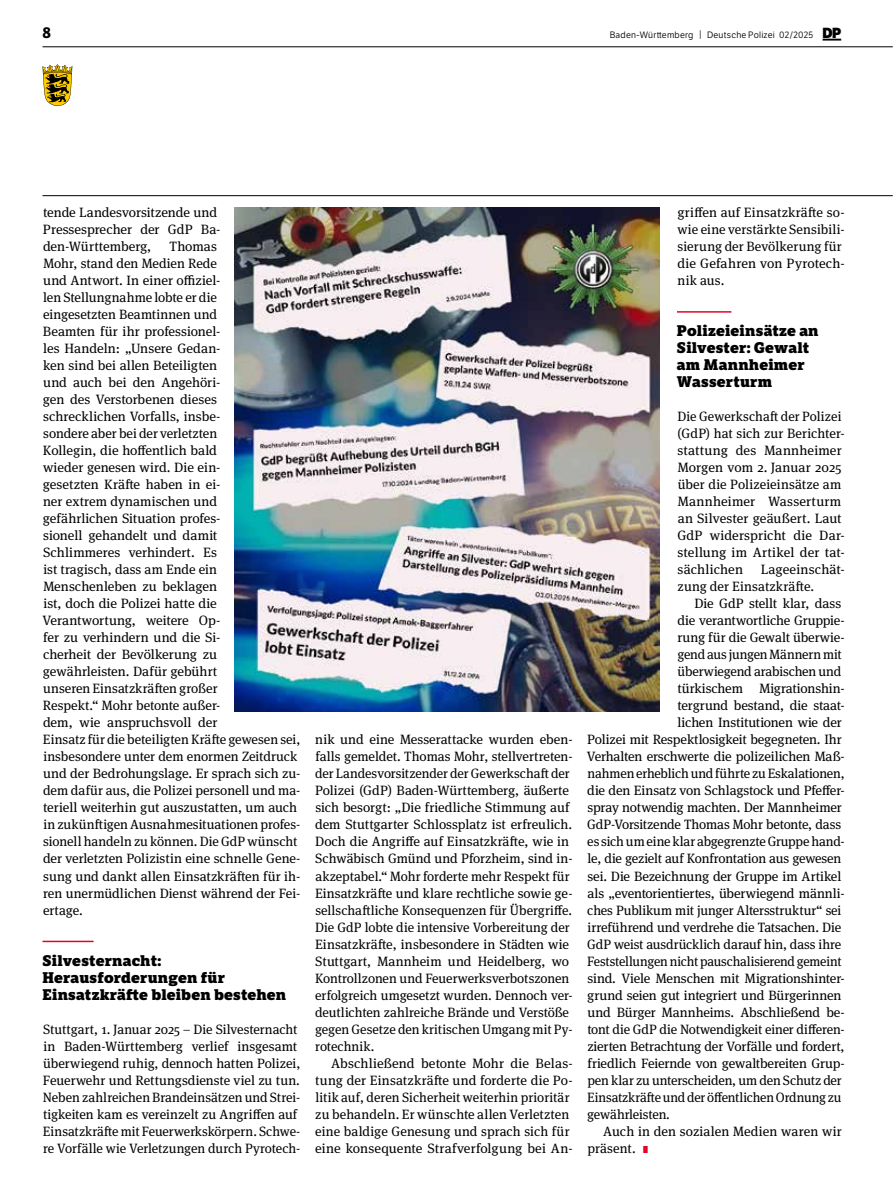
<style>
.page{position:relative;width:893px;height:1191px;background:#fff}
.page>*{position:absolute;margin:0;border:0;box-sizing:border-box;transform-origin:0 0}
.t1{font:800 15px/17px "LFT Etica Sheriff";letter-spacing:.01em;color:#000}
.t2{font:700 15px "LFT Etica";color:#000}
.t3{font:13.5px/17px "Meta Serif Pro";color:#000}
.t4{font:13.5px "Meta Serif Pro";letter-spacing:-.02em;color:#000}
.t5{font:9px "LFT Etica Bk";letter-spacing:.025em;color:#000}
.s1{font-size:9.3px}
.s2{font-family:"LFT Etica XB";font-size:14.25px}
.s3{font-family:"LFT Etica XB";font-size:9.75px;color:#e40428}
</style>
<div class="page">
<hr style="left:43px;top:195px;width:850px;height:1px;background:#000">
<hr style="left:43px;top:47px;width:850px;height:1px;background:#000">
<svg style="left:822px;top:39px;width:19px;height:2px"></svg>
<svg style="left:43px;top:64px;width:29px;height:42px"></svg>
<hr style="left:43px;top:940px;width:51px;height:2px;background:#e40428">
<hr style="left:677px;top:311px;width:54px;height:2px;background:#e40428">
<img style="left:235px;top:207px;width:425px;height:504px">
<p class="t2" style="left:43px;top:23px;width:10px">8</p>
<p class="t5" style="left:610px;top:29px;width:233px">Baden-Württemberg <span class="s1">|</span> Deutsche Polizei 02/2025 <span class="s2">DP</span></p>
<p class="t3" style="left:43px;top:203px;width:179px">tende Landesvorsitzende und<br>Pressesprecher der GdP Ba&shy;den-Württemberg,</p>
<p class="t3" style="left:42px;top:237px;width:260px;text-indent:127px">Thomas<br>Mohr, stand den Medien Rede<br>und Antwort. In einer offiziel-<br>len Stellungnahme lobte er die<br>eingesetzten Beamtinnen und<br>Beamten für ihr professionel-<br>les Handeln: „Unsere Gedan-<br>ken sind bei allen Beteiligten<br>und auch bei den Angehöri-<br>gen des Verstorbenen dieses schrecklichen Vorfalls, insbe-<br>sondere aber bei der verletzten<br>Kollegin, die hoffentlich bald<br>wieder genesen wird. Die ein-<br>gesetzten Kräfte haben in ei-<br>ner extrem dynamischen und<br>gefährlichen Situation profes-<br>sionell gehandelt und damit<br>Schlimmeres verhindert. Es<br>ist tragisch, dass am Ende ein<br>Menschenleben zu beklagen<br>ist, doch die Polizei hatte die<br>Verantwortung, weitere Op-<br>fer zu verhindern und die Si-<br>cherheit der Bevölkerung zu gewährleisten. Dafür gebührt<br>unseren Einsatzkräften großer<br>Respekt.“ Mohr betonte außer-<br>dem, wie anspruchsvoll der<br>Einsatz für die beteiligten Kräfte gewesen sei, insbesondere unter dem enormen Zeitdruck und der Bedrohungslage. Er sprach sich zu&shy;dem dafür aus, die Polizei personell und ma&shy;teriell weiterhin gut auszustatten, um auch in zukünftigen Ausnahmesituationen profes&shy;sionell handeln zu können. Die GdP wünscht der verletzten Polizistin eine schnelle Gene&shy;sung und dankt allen Einsatzkräften für ih&shy;ren unermüdlichen Dienst während der Fei&shy;ertage.</p>
<p class="t1" style="left:43px;top:951px;width:245px">Silvesternacht:<br>Herausforderungen für<br>Einsatzkräfte bleiben bestehen</p>
<p class="t3" style="left:43px;top:1019px;width:259px">Stuttgart, 1. Januar 2025 – Die Silvesternacht in Baden-Württemberg verlief insgesamt überwiegend ruhig, dennoch hatten Polizei, Feuerwehr und Rettungsdienste viel zu tun.<br>Neben zahlreichen Brandeinsätzen und Strei&shy;tigkeiten kam es vereinzelt zu Angriffen auf Einsatzkräfte mit Feuerwerkskörpern. Schwe&shy;re Vorfälle wie Verletzungen durch Pyrotech-</p>
<p class="t3" style="left:315px;top:730px;width:259px">nik und eine Messerattacke wurden eben&shy;falls gemeldet. Thomas Mohr, stellvertreten&shy;der Landesvorsitzender der Gewerkschaft der Polizei (GdP) Baden-Württemberg, äußerte sich besorgt: „Die friedliche Stimmung auf dem Stuttgarter Schlossplatz ist erfreulich.<br>Doch die Angriffe auf Einsatzkräfte, wie in Schwäbisch Gmünd und Pforzheim, sind in&shy;akzeptabel.“ Mohr forderte mehr Respekt für Einsatzkräfte und klare rechtliche sowie ge&shy;sellschaftliche Konsequenzen für Übergriffe.<br>Die GdP lobte die intensive Vorbereitung der Einsatzkräfte, insbesondere in Städten wie Stuttgart, Mannheim und Heidelberg, wo Kontrollzonen und Feuerwerksverbotszonen erfolgreich umgesetzt wurden. Dennoch ver&shy;deutlichten zahlreiche Brände und Verstöße gegen Gesetze den kritischen Umgang mit Py&shy;rotechnik.</p>
<p class="t3" style="left:315px;top:1053px;width:259px;text-indent:16px">Abschließend betonte Mohr die Belas&shy;tung der Einsatzkräfte und forderte die Po&shy;litik auf, deren Sicherheit weiterhin prioritär zu behandeln. Er wünschte allen Verletzten eine baldige Genesung und sprach sich für eine konsequente Strafverfolgung bei An-</p>
<p class="t3" style="left:677px;top:203px;width:169px">griffen auf Einsatzkräfte so&shy;wie eine verstärkte Sensibili&shy;sierung der Bevölkerung für die Gefahren von Pyrotech&shy;nik aus.</p>
<p class="t1" style="left:677px;top:322px;width:143px">Polizeieinsätze an<br>Silvester: Gewalt am Mannheimer<br>Wasserturm</p>
<p class="t3" style="left:677px;top:407px;width:169px">Die Gewerkschaft der Polizei (GdP) hat sich zur Berichter&shy;stattung des Mannheimer<br>Morgen vom 2. Januar 2025 über die Polizeieinsätze am<br>Mannheimer Wasserturm an Silvester geäußert. Laut<br>GdP widerspricht die Dar&shy;stellung im Artikel der tat&shy;sächlichen</p>
<p class="t3" style="left:678px;top:560px;width:169px;text-indent:83px">Lageeinschät&shy;zung der Einsatzkräfte.</p>
<p class="t3" style="left:694px;top:594px;width:148px">Die GdP stellt klar, dass</p>
<p class="t4" style="left:677px;top:611px;width:169px">die verantwortliche Gruppie-</p>
<p class="t3" style="left:678px;top:628px;width:169px">rung für die Gewalt überwie-</p>
<p class="t3" style="left:677px;top:645px;width:166px">gend aus jungen Männern mit</p>
<p class="t3" style="left:678px;top:662px;width:165px">überwiegend arabischen und</p>
<p class="t3" style="left:678px;top:679px;width:169px">türkischem Migrationshin-</p>
<p class="t3" style="left:678px;top:696px;width:169px">tergrund bestand, die staat-</p>
<p class="t3" style="left:678px;top:713px;width:166px">lichen Institutionen wie der</p>
<p class="t3" style="left:587px;top:730px;width:256px">Polizei mit Respektlosigkeit begegneten. Ihr</p>
<p class="t3" style="left:587px;top:747px;width:260px">Verhalten erschwerte die polizeilichen Maß-</p>
<p class="t3" style="left:587px;top:764px;width:259px">nahmen erheblich und führte zu Eskalationen,</p>
<p class="t3" style="left:587px;top:781px;width:259px">die den Einsatz von Schlagstock und Pfeffer-</p>
<p class="t3" style="left:587px;top:798px;width:256px">spray notwendig machten. Der Mannheimer</p>
<p class="t3" style="left:587px;top:815px;width:256px">GdP-Vorsitzende Thomas Mohr betonte, dass</p>
<p class="t3" style="left:587px;top:832px;width:259px">es sich um eine klar abgegrenzte Gruppe hand-</p>
<p class="t4" style="left:587px;top:849px;width:255px">le, die gezielt auf Konfrontation aus gewesen</p>
<p class="t3" style="left:587px;top:866px;width:255px">sei. Die Bezeichnung der Gruppe im Artikel</p>
<p class="t3" style="left:587px;top:883px;width:259px">als „eventorientiertes, überwiegend männli-</p>
<p class="t3" style="left:587px;top:900px;width:256px">ches Publikum mit junger Altersstruktur“ sei</p>
<p class="t3" style="left:588px;top:917px;width:255px">irreführend und verdrehe die Tatsachen. Die</p>
<p class="t3" style="left:587px;top:934px;width:255px">GdP weist ausdrücklich darauf hin, dass ihre</p>
<p class="t3" style="left:587px;top:951px;width:256px">Feststellungen nicht pauschalisierend gemeint</p>
<p class="t3" style="left:587px;top:968px;width:259px">sind. Viele Menschen mit Migrationshinter-</p>
<p class="t3" style="left:587px;top:985px;width:256px">grund seien gut integriert und Bürgerinnen</p>
<p class="t3" style="left:587px;top:1002px;width:259px">und Bürger Mannheims. Abschließend be-</p>
<p class="t3" style="left:587px;top:1019px;width:259px">tont die GdP die Notwendigkeit einer differen-</p>
<p class="t3" style="left:587px;top:1036px;width:259px">zierten Betrachtung der Vorfälle und fordert,</p>
<p class="t3" style="left:588px;top:1053px;width:259px">friedlich Feiernde von gewaltbereiten Grup-</p>
<p class="t3" style="left:587px;top:1070px;width:256px">pen klar zu unterscheiden, um den Schutz der</p>
<p class="t3" style="left:587px;top:1087px;width:256px">Einsatzkräfte und der öffentlichen Ordnung zu</p>
<p class="t3" style="left:587px;top:1104px;width:84px">gewährleisten.</p>
<p class="t3" style="left:603px;top:1121px;width:240px">Auch in den sozialen Medien waren wir</p>
<p class="t3" style="left:587px;top:1138px;width:63px">präsent. <span class="s3">I</span></p>
</div>
